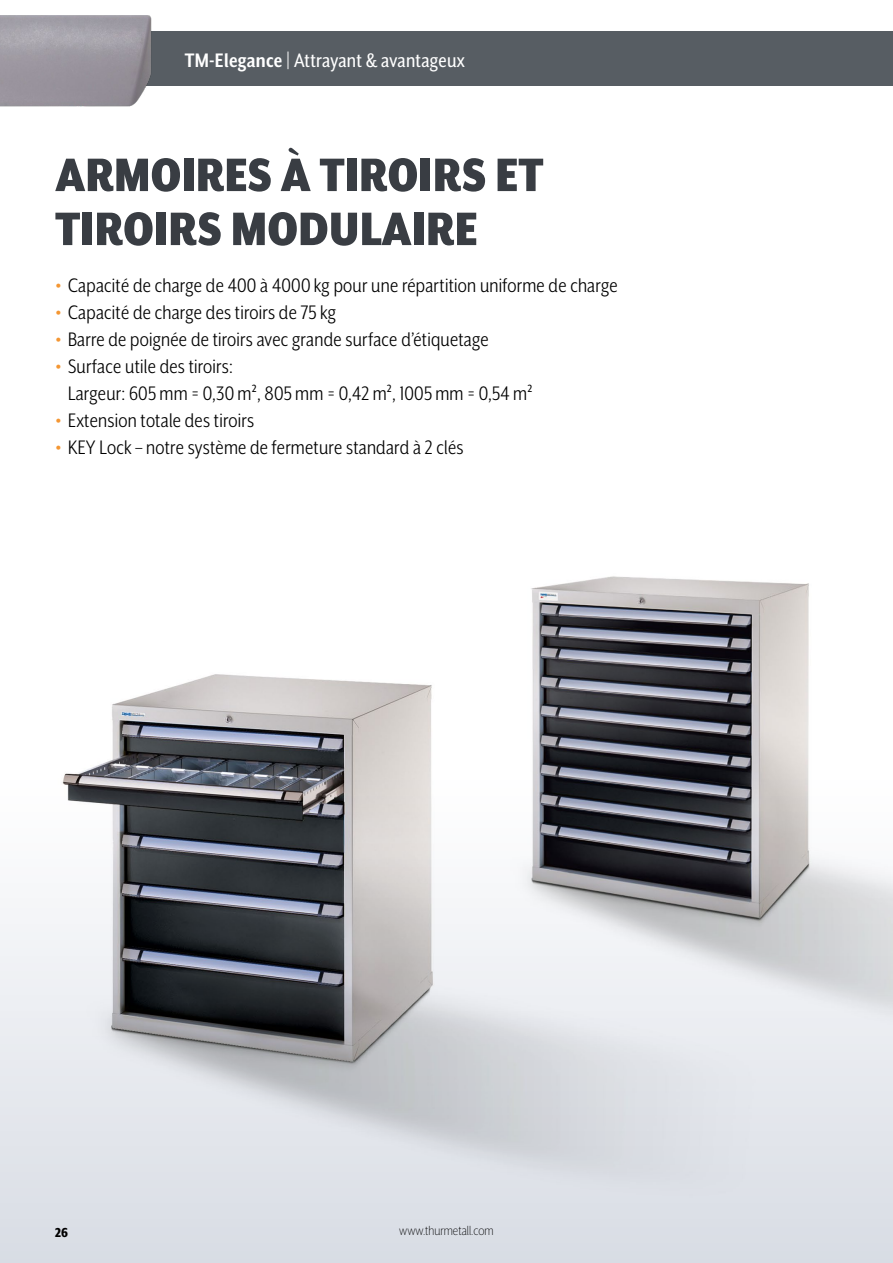
<style>
.page{position:relative;width:893px;height:1263px;background:#fff}
.page>*{position:absolute;margin:0;border:0;box-sizing:border-box;transform-origin:0 0}
.t1{font:900 54px/54px "Mr Eaves XL San Nar OT";color:#393d43}
.t2{font:22.5px/27px "Mr Eaves XL San Nar OT";letter-spacing:.01em;color:#000}
.t3{font:22.5px "Mr Eaves XL San Nar OT";letter-spacing:.01em;color:#fff}
.t4{font:300 15px "Mr Eaves XL San Nar OT";color:#000}
.t5{font:800 15px "Mr Eaves XL San Nar OT";color:#000}
.s1{font-weight:700}
.s2{font-size:36px;color:#f49632}
</style>
<div class="page">
<img style="left:0;top:15px;width:893px;height:1248px">
<p class="t3" style="left:185px;top:48px;width:281px"><span class="s1">TM-Elegance</span> | Attrayant &amp; avantageux</p>
<h1 class="t1" style="left:55px;top:147px;width:490px">ARMOIRES À TIROIRS ET<br>TIROIRS MODULAIRE</h1>
<p class="t2" style="left:55px;top:271px;width:564px"><span class="s2">•</span> Capacité de charge de 400 à 4000 kg pour une répartition uniforme de charge</p>
<p class="t2" style="left:55px;top:298px;width:282px"><span class="s2">•</span> Capacité de charge des tiroirs de 75kg</p>
<p class="t2" style="left:55px;top:325px;width:435px"><span class="s2">•</span> Barre de poignée de tiroirs avec grande surface d’étiquetage</p>
<p class="t2" style="left:68px;top:352px;width:466px;text-indent:-13px"><span class="s2">•</span> Surface utile des tiroirs:<br>Largeur: 605mm = 0,30m², 805mm = 0,42m², 1005mm = 0,54m²</p>
<p class="t2" style="left:55px;top:406px;width:200px"><span class="s2">•</span> Extension totale des tiroirs</p>
<p class="t2" style="left:55px;top:433px;width:410px"><span class="s2">•</span> KEY Lock – notre système de fermeture standard à 2 clés</p>
<p class="t5" style="left:55px;top:1224px;width:14px">26</p>
<p class="t4" style="left:399px;top:1223px;width:96px">www.thurmetall.com</p>
</div>
